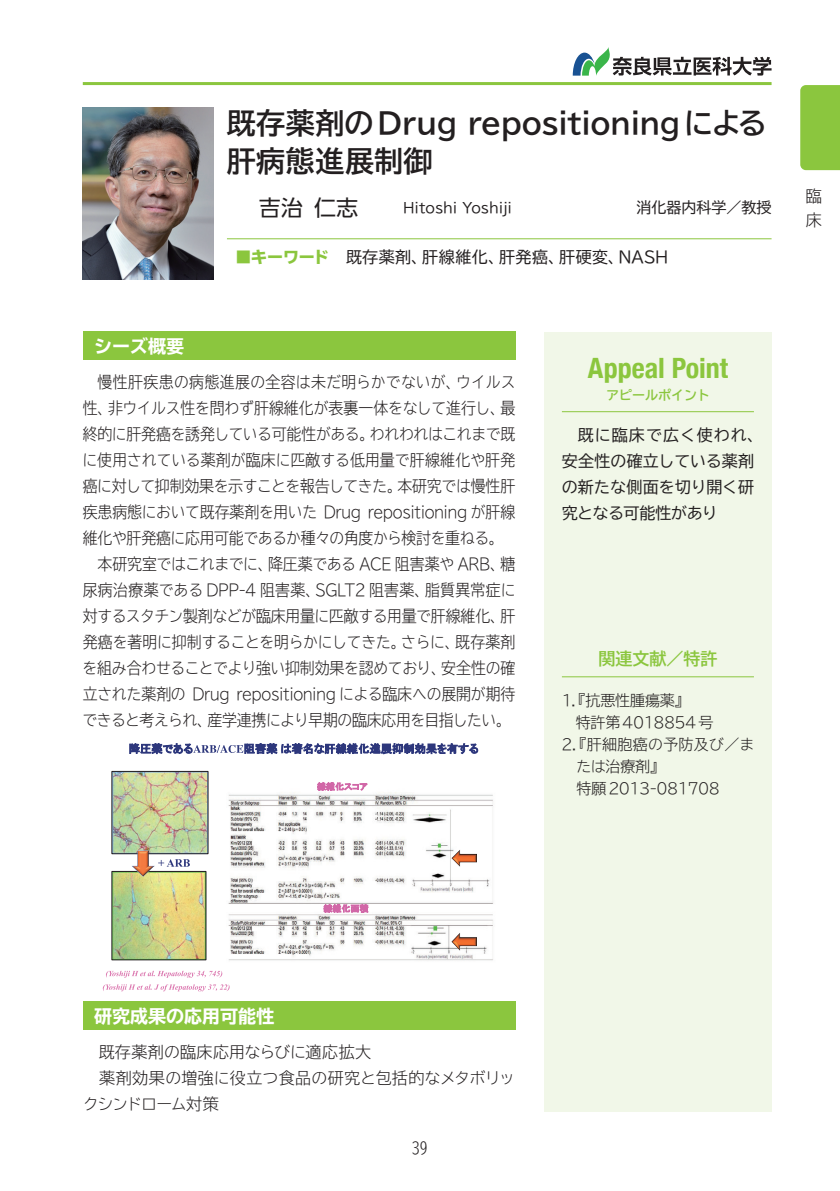
<style>
.page{position:relative;width:840px;height:1191px;background:#fff}
.page>*{position:absolute;margin:0;border:0;box-sizing:border-box;transform-origin:0 0}
.t1{font:700 29px/38px "TBUD Go Std";letter-spacing:-.01em;color:#231f20}
.t2{font:700 condensed 28px "Helvetica Neue";color:#8bc63e}
.t3{font:22px "UD Shin Go Pr 6";color:#231f20}
.t4{font:700 expanded 18px "TBUD Go Std";color:#fff}
.t5{font:700 17px "TBUD Go Std";color:#8bc63e}
.t6{font:300 16px "TBUD Go Std Super";letter-spacing:-.02em;color:#231f20;scale:.93 1}
.t7{font:16px/26px "TBUD Go Std";letter-spacing:.01em;color:#231f20}
.t8{font:300 16px "TBUD Go Std Super";letter-spacing:.015em;color:#231f20;scale:.93 1}
.t9{font:300 16px "TBUD Go Std Super";letter-spacing:.005em;color:#231f20;scale:.93 1}
.t10{font:300 16px "TBUD Go Std Super";letter-spacing:.02em;color:#231f20;scale:.93 1}
.t11{font:300 16px "TBUD Go Std Super";letter-spacing:.01em;color:#231f20}
.t12{font:16px "TBUD Go Std";letter-spacing:.03em;color:#231f20}
.t13{font:300 16px "TBUD Go Std Super";letter-spacing:.005em;color:#231f20}
.t14{font:300 16px "TBUD Go Std Super";letter-spacing:-.07em;color:#231f20}
.t15{font:800 16px "TBUD Go Std";letter-spacing:-.02em;color:#8bc63e}
.t16{font:300 16px/24px "TBUD Go Std Super";letter-spacing:-.02em;color:#231f20}
.t17{font:300 15px "TBUD Go Std Super";letter-spacing:-.01em;color:#231f20}
.t18{font:300 15px "TBUD Go Std Super";letter-spacing:.015em;color:#231f20}
.t19{font:300 15px "TBUD Go Std Super";letter-spacing:-.035em;color:#231f20}
.t20{font:300 15px "TBUD Go Std Super";letter-spacing:-.03em;color:#231f20}
.t21{font:15px "TBUD Go Std";color:#231f20}
.t22{font:14px "TBUD Go Std";letter-spacing:-.005em;color:#231f20}
.t23{font:700 13px "TBUD Go Std";color:#8bc63e}
</style>
<div class="page">
<div style="left:800px;top:85px;width:39px;height:85px;background:#8bc63e"></div>
<svg style="left:572px;top:47px;width:199px;height:29px"></svg>
<div style="left:83px;top:332px;width:432px;height:28px;background:#8bc63e"></div>
<hr style="left:227px;top:238px;width:544px;height:1px;background:#8bc63e">
<div style="left:544px;top:332px;width:227px;height:780px;background:#f1f7e8"></div>
<hr style="left:561px;top:411px;width:192px;height:1px;background:#8bc63e">
<hr style="left:561px;top:676px;width:192px;height:1px;background:#8bc63e">
<hr style="left:83px;top:82px;width:688px;height:3px;background:#8bc63e">
<div style="left:83px;top:1001px;width:432px;height:29px;background:#8bc63e"></div>
<img style="left:83px;top:108px;width:130px;height:172px">
<img style="left:113px;top:773px;width:93px;height:79px">
<div style="left:111px;top:771px;width:97px;height:83px;border:1px solid #231f20"></div>
<img style="left:113px;top:873px;width:91px;height:85px">
<div style="left:111px;top:871px;width:95px;height:89px;border:1px solid #231f20"></div>
<svg style="left:158px;top:859px;width:32px;height:7px"></svg>
<svg style="left:103px;top:984px;width:126px;height:7px"></svg>
<svg style="left:106px;top:970px;width:116px;height:7px"></svg>
<svg style="left:129px;top:743px;width:349px;height:12px"></svg>
<img style="left:132px;top:850px;width:22px;height:27px">
<img style="left:228px;top:783px;width:265px;height:178px">
<img style="left:451px;top:849px;width:25px;height:17px">
<img style="left:451px;top:932px;width:25px;height:18px">
<svg style="left:317px;top:782px;width:50px;height:8px"></svg>
<svg style="left:323px;top:902px;width:45px;height:10px"></svg>
<h1 class="t1" style="left:227px;top:104px;width:541px">既存薬剤の Drug repositioningによる肝病態進展制御</h1>
<h3 class="t3" style="left:259px;top:190px;width:100px">吉治 仁志</h3>
<p class="t22" style="left:403px;top:196px;width:110px">Hitoshi Yoshiji</p>
<p class="t21" style="left:636px;top:195px;width:136px">消化器内科学／教授</p>
<p class="t4" style="left:94px;top:336px;width:92px">シーズ概要</p>
<p class="t15" style="left:235px;top:248px;width:95px">■キーワード</p>
<p class="t12" style="left:346px;top:244px;width:323px">既存薬剤、肝線維化、肝発癌、肝硬変、NASH</p>
<p class="t10" style="left:98px;top:369px;width:450px">慢性肝疾患の病態進展の全容は未だ明らかでないが、ウイルス</p>
<p class="t6" style="left:83px;top:395px;width:466px">性、非ウイルス性を問わず肝線維化が表裏一体をなして進行し、最</p>
<p class="t6" style="left:83px;top:421px;width:466px">終的に肝発癌を誘発している可能性がある。われわれはこれまで既</p>
<p class="t9" style="left:82px;top:447px;width:467px">に使用されている薬剤が臨床に匹敵する低用量で肝線維化や肝発</p>
<p class="t6" style="left:83px;top:473px;width:466px">癌に対して抑制効果を示すことを報告してきた。本研究では慢性肝</p>
<p class="t6" style="left:83px;top:499px;width:466px">疾患病態において既存薬剤を用いた Drug repositioning が肝線</p>
<p class="t6" style="left:83px;top:525px;width:453px">維化や肝発癌に応用可能であるか種々の角度から検討を重ねる。</p>
<p class="t6" style="left:98px;top:551px;width:450px">本研究室ではこれまでに、降圧薬である ACE 阻害薬や ARB、糖</p>
<p class="t8" style="left:83px;top:577px;width:467px">尿病治療薬である DPP-4 阻害薬、SGLT2 阻害薬、脂質異常症に</p>
<p class="t6" style="left:83px;top:603px;width:466px">対するスタチン製剤などが臨床用量に匹敵する用量で肝線維化、肝</p>
<p class="t6" style="left:83px;top:629px;width:466px">発癌を著明に抑制することを明らかにしてきた。さらに、既存薬剤</p>
<p class="t6" style="left:82px;top:655px;width:466px">を組み合わせることでより強い抑制効果を認めており、安全性の確</p>
<p class="t6" style="left:83px;top:681px;width:466px">立された薬剤の Drug repositioning による臨床への展開が期待</p>
<p class="t6" style="left:82px;top:707px;width:461px">できると考えられ、産学連携により早期の臨床応用を目指したい。</p>
<h2 class="t2" style="left:587px;top:344px;width:142px">Appeal Point</h2>
<p class="t23" style="left:605px;top:385px;width:105px">アピールポイント</p>
<p class="t7" style="left:561px;top:422px;width:202px;text-indent:16px">既に臨床で広く使われ、安全性の確立している薬剤の新たな側面を切り開く研究となる可能性があり</p>
<p class="t5" style="left:598px;top:645px;width:120px">関連文献／特許</p>
<p class="t17" style="left:561px;top:688px;width:130px">1.『抗悪性腫瘍薬』</p>
<p class="t20" style="left:575px;top:710px;width:139px">特許第 4018854 号</p>
<p class="t18" style="left:561px;top:732px;width:194px">2.『肝細胞癌の予防及び／ま</p>
<p class="t17" style="left:576px;top:754px;width:90px">たは治療剤』</p>
<p class="t19" style="left:576px;top:776px;width:145px">特願 2013-081708</p>
<p class="t16" style="left:805px;top:183px;width:17px">臨床</p>
<p class="t4" style="left:94px;top:1006px;width:182px">研究成果の応用可能性</p>
<p class="t13" style="left:99px;top:1039px;width:273px">既存薬剤の臨床応用ならびに適応拡大</p>
<p class="t11" style="left:99px;top:1065px;width:417px">薬剤効果の増強に役立つ食品の研究と包括的なメタボリッ</p>
<p class="t14" style="left:83px;top:1091px;width:138px">クシンドローム対策</p>
<p class="t16" style="left:412px;top:1135px;width:17px">39</p>
</div>
